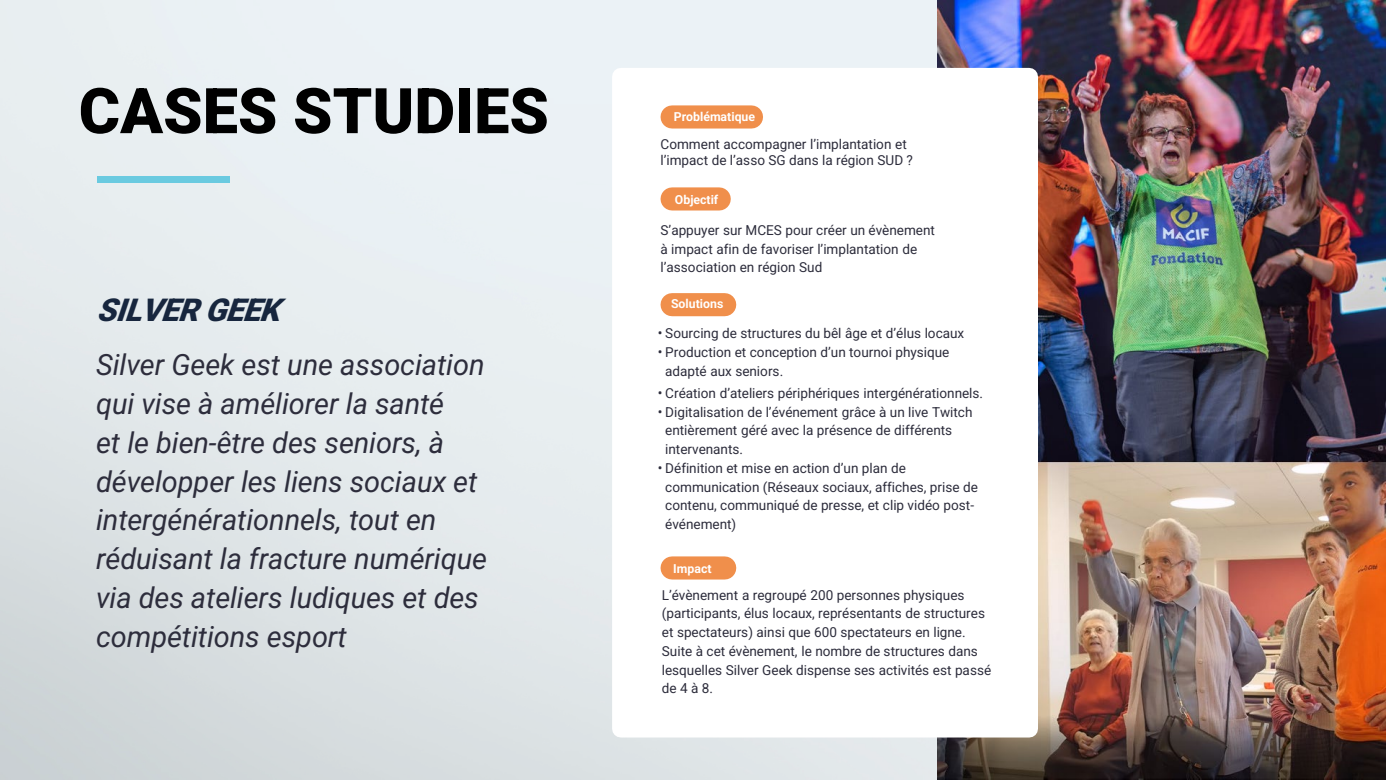
<style>
.page{position:relative;width:1386px;height:780px;background:#fff}
.page>*{position:absolute;margin:0;border:0;box-sizing:border-box;transform-origin:0 0}
.t1{font:900 63px "Roboto";color:#000}
.t2{font:italic 900 31.06px "Roboto";color:#17263e}
.t3{font:italic 28.88px/38.8px "Roboto";color:#2d2d3c}
.t4{font:13.56px/18.7px "Roboto";color:#2d2d3c}
.t5{font:700 12.25px "Roboto";color:#fff}
.s1{font-size:14px}
</style>
<div class="page">
<img style="left:937px;top:0;width:448px;height:779px">
<div style="left:97px;top:176px;width:132px;height:7px;background:#6acae0"></div>
<svg style="left:612px;top:68px;width:425px;height:669px"></svg>
<svg style="left:660px;top:556px;width:76px;height:23px;background:#f1985a"></svg>
<svg style="left:660px;top:293px;width:76px;height:23px;background:#f19758"></svg>
<svg style="left:660px;top:105px;width:103px;height:23px;background:#f19657"></svg>
<svg style="left:660px;top:187px;width:70px;height:23px;background:#f1985a"></svg>
<h2 class="t1" style="left:79px;top:66px;width:471px">CASES STUDIES</h2>
<p class="t2" style="left:96px;top:288px;width:198px">SILVERGEEK</p>
<p class="t3" style="left:96px;top:344px;width:390px">Silver Geek est une association qui vise à améliorer la santé</p>
<p class="t3" style="left:96px;top:422px;width:382px">et le bien-être des seniors, à développer les liens sociaux et intergénérationnels, tout en</p>
<p class="t3" style="left:96px;top:538px;width:392px">réduisant la fracture numérique via des ateliers ludiques et des compétitions esport</p>
<p class="t5" style="left:673px;top:108px;width:83px">Problématique</p>
<p class="t4" style="left:660px;top:135px;width:254px;line-height:16.4px">Comment accompagner l’implantation et l’impact de l’asso SG dans la région SUD ?</p>
<p class="t5" style="left:675px;top:191px;width:45px">Objectif</p>
<p class="t4" style="left:660px;top:220px;width:276px">S’appuyer sur MCES pour créer un évènement à impact afin de favoriser l’implantation de l’association en région Sud</p>
<p class="t5" style="left:671px;top:295px;width:54px">Solutions</p>
<p class="t4" style="left:657px;top:323px;width:308px"><span class="s1">•</span> Sourcing de structures du bêl âge et d’élus locaux</p>
<p class="t4" style="left:665px;top:342px;width:286px;text-indent:-8px"><span class="s1">•</span> Production et conception d’un tournoi physique adapté aux seniors.</p>
<p class="t4" style="left:657px;top:383px;width:327px"><span class="s1">•</span> Création d’ateliers périphériques intergénérationnels.</p>
<p class="t4" style="left:665px;top:402px;width:309px;text-indent:-8px"><span class="s1">•</span> Digitalisation de l’événement grâce à un live Twitch entièrement géré avec la présence de différents intervenants.</p>
<p class="t4" style="left:665px;top:458px;width:314px;text-indent:-8px"><span class="s1">•</span> Définition et mise en action d’un plan de communication (Réseaux sociaux, affiches, prise de contenu, communiqué de presse, et clip vidéo post&shy;événement)</p>
<p class="t5" style="left:673px;top:559px;width:40px">Impact</p>
<p class="t4" style="left:661px;top:584px;width:324px">L’évènement a regroupé 200 personnes physiques (participants, élus locaux, représentants de structures et spectateurs) ainsi que 600 spectateurs en ligne.</p>
<p class="t4" style="left:661px;top:640px;width:331px">Suite à cet évènement, le nombre de structures dans lesquelles Silver Geek dispense ses activités est passé de 4 à 8.</p>
</div>
